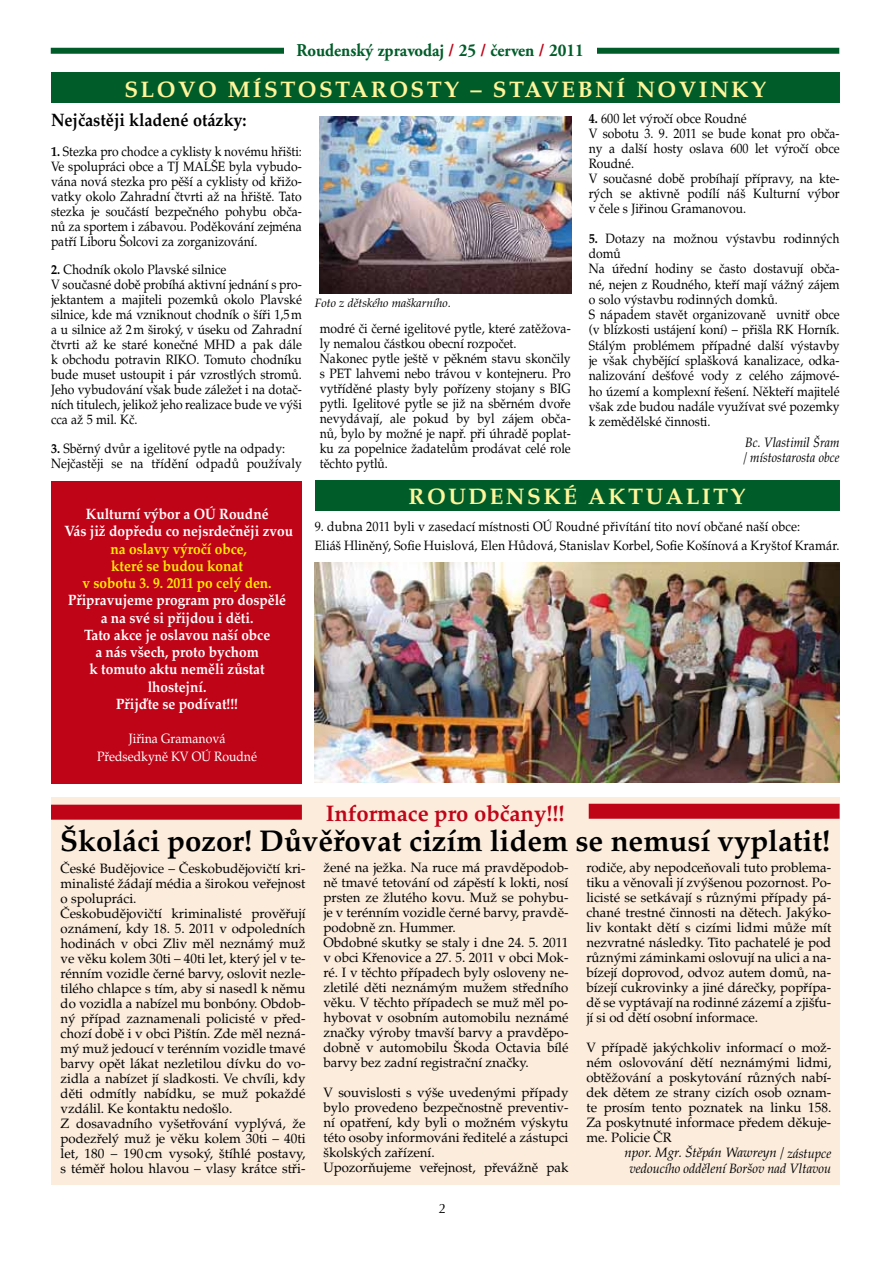
<style>
.page{position:relative;width:893px;height:1263px;background:#fff}
.page>*{position:absolute;margin:0;border:0;box-sizing:border-box;transform-origin:0 0}
.t1{font:700 30px "Palatino CE";color:#000}
.t2{font:700 22.5px "Palatino CE";letter-spacing:.11em;color:#fff59b}
.t3{font:700 22.5px "Palatino CE";color:#c00418}
.t4{font:700 18px "Adobe Garamond Pro";color:#005d2a;scale:.93 1}
.t5{font:700 18px "Palatino CE";color:#000;scale:.9 1}
.t6{font:700 15px/17.2px "Palatino CE";color:#fff;text-align:center;scale:.91 1}
.t7{font:700 15px/17.2px "Palatino CE";color:#ffed00;text-align:center;scale:.91 1}
.t8{font:13.5px/15px "Palatino CE";color:#000}
.t9{font:13.5px/15px "Palatino CE";color:#000;scale:.9 1}
.t10{font:13.5px/15px "Palatino CE";color:#000;text-align:justify;scale:.89 1}
.t11{font:13.5px/19.5px "Palatino CE";color:#000;scale:.91 1}
.t12{font:italic 13.5px/15.1px "Palatino CE";color:#000;text-align:center}
.t13{font:13.5px/17.2px "Palatino CE";color:#fff;text-align:center;scale:.91 1}
.t14{font:italic 13.5px/15px "Palatino CE";color:#000;scale:.9 1}
.t15{font:13.5px "Optima";color:#000}
.t16{font:italic 12px "Palatino CE";color:#000}
.s1{color:#c00418}
.s2{font-weight:700}
</style>
<div class="page">
<div style="left:51px;top:797px;width:788px;height:388px;background:#fbecdc"></div>
<div style="left:51px;top:482px;width:251px;height:302px;background:#c00418"></div>
<div style="left:51px;top:48px;width:788px;height:6px;background:#005d2a"></div>
<div style="left:284px;top:41px;width:312px;height:24px;background:#fff"></div>
<div style="left:315px;top:480px;width:524px;height:31px;background:#005d2a"></div>
<div style="left:51px;top:72px;width:788px;height:31px;background:#005d2a"></div>
<img style="left:320px;top:116px;width:252px;height:177px">
<img style="left:315px;top:562px;width:524px;height:220px">
<div style="left:51px;top:805px;width:251px;height:15px;background:#c00418"></div>
<div style="left:589px;top:804px;width:251px;height:15px;background:#c00418"></div>
<h3 class="t4" style="left:297px;top:40px;width:310px">Roudenský zpravodaj <span class="s1">/</span> 25 <span class="s1">/</span> červen <span class="s1">/</span> 2011</h3>
<h2 class="t2" style="left:124px;top:76px;width:643px">slovo místostarosty – stavební novinky</h2>
<h3 class="t5" style="left:51px;top:109px;width:219px">Nejčastěji kladené otázky:</h3>
<p class="t10" style="left:51px;top:144px;width:283px"><span class="s2">1.</span> Stezka pro chodce a cyklisty k novému hřišti:<br>Ve spolupráci obce a TJ MALŠE byla vybudo&shy;vána nová stezka pro pěší a cyklisty od křižo&shy;vatky okolo Zahradní čtvrti až na hřiště. Tato stezka je součástí bezpečného pohybu obča&shy;nů za sportem i zábavou. Poděkování zejména patří Liboru Šolcovi za zorganizování.</p>
<p class="t9" style="left:51px;top:263px;width:280px"><span class="s2">2.</span> Chodník okolo Plavské silnice<br>V současné době probíhá aktivní jednání s pro&shy;jektantem a majiteli pozemků okolo Plavské silnice, kde má vzniknout chodník o šíři 1,5m a u silnice až 2m široký, v úseku od Zahradní čtvrti až ke staré konečné MHD a pak dále k obchodu potravin RIKO. Tomuto chodníku bude muset ustoupit i pár vzrostlých stromů.<br>Jeho vybudování však bude záležet i na dotač&shy;ních titulech, jelikož jeho realizace bude ve výši cca až 5 mil. Kč.</p>
<p class="t9" style="left:51px;top:441px;width:280px"><span class="s2">3.</span> Sběrný dvůr a igelitové pytle na odpady:<br>Nejčastěji se na třídění odpadů používaly</p>
<p class="t6" style="left:64px;top:506px;width:253px">Kulturní výbor a OÚ Roudné<br>Vás již dopředu co nejsrdečněji zvou</p>
<p class="t7" style="left:83px;top:540px;width:209px">na oslavy výročí obce,<br>které se budou konat<br>v sobotu 3. 9. 2011 po celý den.</p>
<p class="t6" style="left:68px;top:592px;width:241px">Připravujeme program pro dospělé a na své si přijdou i děti.<br>Tato akce je oslavou naší obce<br>a nás všech, proto bychom<br>k tomuto aktu neměli zůstat lhostejní.<br>Přijďte se podívat!!!</p>
<p class="t13" style="left:97px;top:730px;width:177px">Jiřina Gramanová<br>Předsedkyně KV OÚ Roudné</p>
<p class="t9" style="left:589px;top:111px;width:280px"><span class="s2">4.</span> 600 let výročí obce Roudné<br>V sobotu 3. 9. 2011 se bude konat pro obča&shy;ny a další hosty oslava 600 let výročí obce Roudné.<br>V současné době probíhají přípravy, na kte&shy;rých se aktivně podílí náš Kulturní výbor v čele s Jiřinou Gramanovou.</p>
<p class="t9" style="left:589px;top:231px;width:280px"><span class="s2">5.</span> Dotazy na možnou výstavbu rodinných domů<br>Na úřední hodiny se často dostavují obča&shy;né, nejen z Roudného, kteří mají vážný zájem o solo výstavbu rodinných domků.<br>S nápadem stavět organizovaně uvnitř obce (v blízkosti ustájení koní) – přišla RK Horník.<br>Stálým problémem případné další výstavby je však chybějící splašková kanalizace, odka&shy;nalizování dešťové vody z celého zájmové&shy;ho území a komplexní řešení. Někteří majitelé však zde budou nadále využívat své pozemky k zemědělské činnosti.</p>
<p class="t14" style="left:743px;top:435px;width:108px">Bc. Vlastimil Šram / místostarosta obce</p>
<h2 class="t2" style="left:409px;top:483px;width:339px">roudenské aktuality</h2>
<p class="t16" style="left:315px;top:296px;width:138px">Foto z dětského maškarního.</p>
<p class="t9" style="left:320px;top:321px;width:280px">modré či černé igelitové pytle, které zatěžova&shy;ly nemalou částkou obecní rozpočet.<br>Nakonec pytle ještě v pěkném stavu skončily s PET lahvemi nebo trávou v kontejneru. Pro vytříděné plasty byly pořízeny stojany s BIG pytli. Igelitové pytle se již na sběrném dvoře nevydávají, ale pokud by byl zájem obča&shy;nů, bylo by možné je např. při úhradě poplat&shy;ku za popelnice žadatelům prodávat celé role těchto pytlů.</p>
<p class="t11" style="left:315px;top:517px;width:578px">9. dubna 2011 byli v zasedací místnosti OÚ Roudné přivítání tito noví občané naší obce:<br>Eliáš Hliněný, Sofie Huislová, Elen Hůdová, Stanislav Korbel, Sofie Košínová a Kryštof Kramár.</p>
<h2 class="t3" style="left:326px;top:801px;width:240px">Informace pro občany!!!</h2>
<h1 class="t1" style="left:60px;top:824px;width:772px">Školáci pozor! Důvěřovat cizím lidem se nemusí vyplatit!</h1>
<p class="t8" style="left:61px;top:861px;width:246px">České Budějovice – Českobudějovičtí kri&shy;minalisté žádají média a širokou veřejnost o spolupráci.<br>Českobudějovičtí kriminalisté prověřují oznámení, kdy 18. 5. 2011 v odpoledních hodinách v obci Zliv měl neznámý muž ve věku kolem 30ti – 40ti let, který jel v te&shy;rénním vozidle černé barvy, oslovit nezle&shy;tilého chlapce s tím, aby si nasedl k němu do vozidla a nabízel mu bonbóny. Obdob&shy;ný případ zaznamenali policisté v před&shy;chozí době i v obci Pištín. Zde měl nezná&shy;mý muž jedoucí v terénním vozidle tmavé barvy opět lákat nezletilou dívku do vo&shy;zidla a nabízet jí sladkosti. Ve chvíli, kdy děti odmítly nabídku, se muž pokaždé vzdálil. Ke kontaktu nedošlo.<br>Z dosavadního vyšetřování vyplývá, že podezřelý muž je věku kolem 30ti – 40ti let, 180 – 190cm vysoký, štíhlé postavy, s téměř holou hlavou – vlasy krátce stři-</p>
<p class="t8" style="left:323px;top:861px;width:246px">žené na ježka. Na ruce má pravděpodob&shy;ně tmavé tetování od zápěstí k lokti, nosí prsten ze žlutého kovu. Muž se pohybu&shy;je v terénním vozidle černé barvy, pravdě&shy;podobně zn. Hummer.<br>Obdobné skutky se staly i dne 24. 5. 2011 v obci Křenovice a 27. 5. 2011 v obci Mok&shy;ré. I v těchto případech byly osloveny ne&shy;zletilé děti neznámým mužem středního věku. V těchto případech se muž měl po&shy;hybovat v osobním automobilu neznámé značky výroby tmavší barvy a pravděpo&shy;dobně v automobilu Škoda Octavia bílé barvy bez zadní registrační značky.</p>
<p class="t8" style="left:586px;top:861px;width:246px;text-align:justify">rodiče, aby nepodceňovali tuto problema&shy;tiku a věnovali jí zvýšenou pozornost. Po&shy;licisté se setkávají s různými případy pá&shy;chané trestné činnosti na dětech. Jakýko&shy;liv kontakt dětí s cizími lidmi může mít nezvratné následky. Tito pachatelé je pod různými záminkami oslovují na ulici a na&shy;bízejí doprovod, odvoz autem domů, na&shy;bízejí cukrovinky a jiné dárečky, popřípa&shy;dě se vyptávají na rodinné zázemí a zjišťu&shy;jí si od dětí osobní informace.</p>
<p class="t8" style="left:586px;top:1041px;width:246px;text-align:justify">V případě jakýchkoliv informací o mož&shy;ném oslovování dětí neznámými lidmi, obtěžování a poskytování různých nabí&shy;dek dětem ze strany cizích osob oznam&shy;te prosím tento poznatek na linku 158.<br>Za poskytnuté informace předem děkuje&shy;me. Policie ČR</p>
<p class="t12" style="left:625px;top:1145px;width:208px">npor. Mgr. Štěpán Wawreyn / zástupce vedoucího oddělení Boršov nad Vltavou</p>
<p class="t8" style="left:323px;top:1086px;width:246px">V souvislosti s výše uvedenými případy bylo provedeno bezpečnostně preventiv&shy;ní opatření, kdy byli o možném výskytu této osoby informováni ředitelé a zástupci školských zařízení.<br>Upozorňujeme veřejnost, převážně pak</p>
<p class="t15" style="left:439px;top:1200px;width:9px">2</p>
</div>
